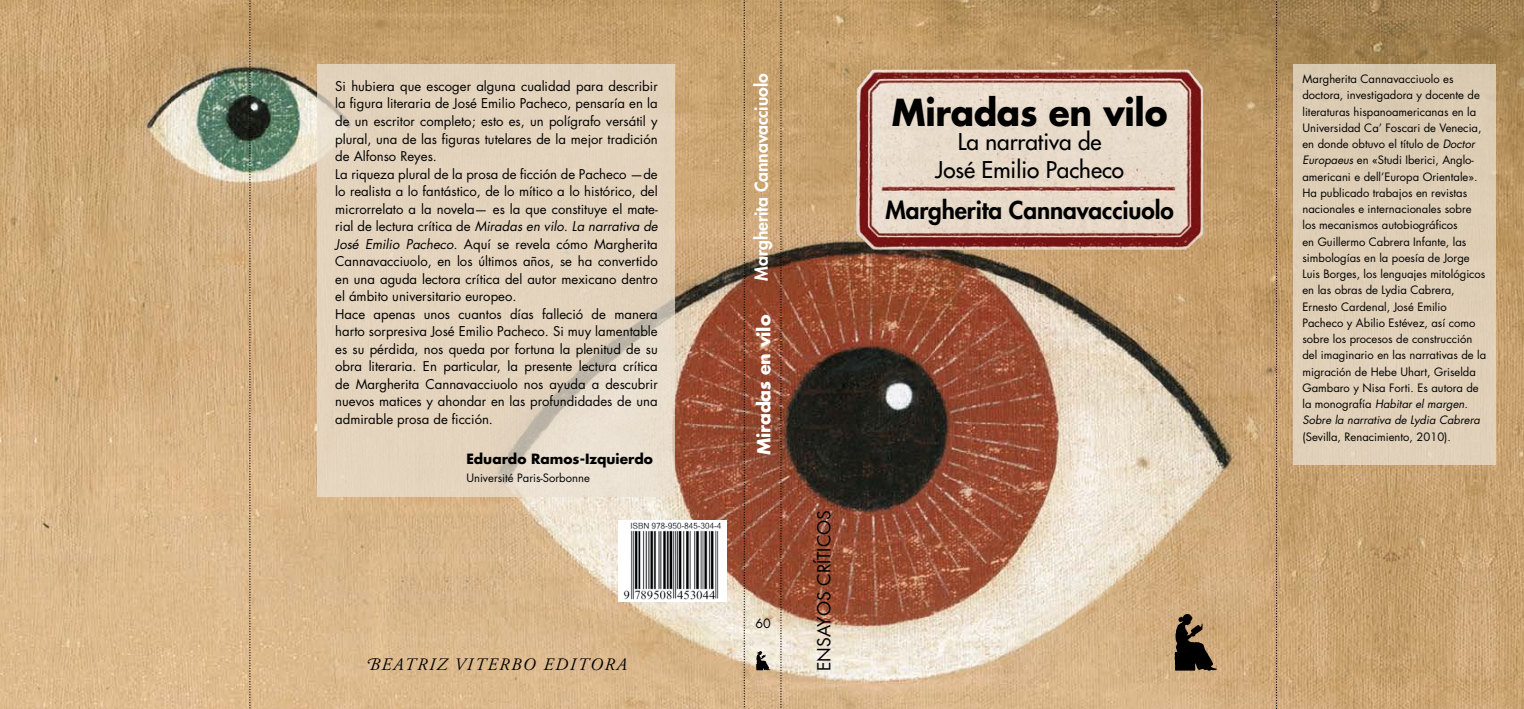
<style>
.page{position:relative;width:1524px;height:709px;background:#fff}
.page>*{position:absolute;margin:0;border:0;box-sizing:border-box;transform-origin:0 0}
.t1{font:700 36.25px "Futura";letter-spacing:-.01em;color:#000;scale:.95 1}
.t2{font:800 23.88px "Futura";letter-spacing:-.005em;color:#000}
.t3{font:22.5px/28.1px "Futura";color:#000;text-align:center}
.t4{font:italic 17.5px "Adobe Garamond Pro";letter-spacing:.1em;color:#000}
.t5{font:17.5px "Futura";color:#000}
.t6{font:700 17.5px "Futura";letter-spacing:-.01em;color:#fff}
.t7{font:800 17.12px "Futura";letter-spacing:-.005em;color:#fff}
.t8{font:700 13.75px "Futura";color:#000}
.t9{font:13.12px/17.5px "Futura";color:#000}
.t10{font:12.5px "Futura";color:#000}
.t11{font:11.25px/16.2px "Futura";color:#000}
.s1{font-style:italic}
</style>
<div class="page">
<img style="left:0;top:0;width:1524px;height:709px">
<svg style="left:743px;top:0;width:2px;height:709px"></svg>
<svg style="left:780px;top:0;width:2px;height:709px"></svg>
<svg style="left:1276px;top:0;width:1px;height:709px"></svg>
<svg style="left:249px;top:0;width:2px;height:709px"></svg>
<svg style="left:317px;top:64px;width:358px;height:432px;fill:#e4d3bd"></svg>
<div style="left:1293px;top:64px;width:202px;height:400px;background:#dfceb6"></div>
<img style="left:840px;top:51px;width:379px;height:213px">
<svg style="left:1174px;top:613px;width:43px;height:57px"></svg>
<img style="left:618px;top:520px;width:109px;height:81px">
<svg style="left:756px;top:651px;width:14px;height:19px"></svg>
<p class="t9" style="left:335px;top:78px;width:324px">Si hubiera que escoger alguna cualidad para describir la figura literaria de José Emilio Pacheco, pensaría en la de un escritor completo; esto es, un polígrafo versátil y plural, una de las figuras tutelares de la mejor tradición de Alfonso Reyes.<br>La riqueza plural de la prosa de ficción de Pacheco —de lo realista a lo fantástico, de lo mítico a lo histórico, del microrrelato a la novela— es la que constituye el mate&shy;rial de lectura crítica de <span class="s1">Miradas en vilo. La narrativa de José Emilio Pacheco.</span> Aquí se revela cómo Margherita Cannavacciuolo, en los últimos años, se ha convertido en una aguda lectora crítica del autor mexicano dentro el ámbito universitario europeo.<br>Hace apenas unos cuantos días falleció de manera harto sorpresiva José Emilio Pacheco. Si muy lamentable es su pérdida, nos queda por fortuna la plenitud de su obra literaria. En particular, la presente lectura crítica de Margherita Cannavacciuolo nos ayuda a descubrir nuevos matices y ahondar en las profundidades de una admirable prosa de ficción.</p>
<p class="t8" style="left:466px;top:449px;width:188px">Eduardo Ramos-Izquierdo</p>
<p class="t11" style="left:466px;top:470px;width:125px">Université Paris-Sorbonne</p>
<h3 class="t4" style="left:365px;top:653px;width:263px">BEATRIZ VITERBO EDITORA</h3>
<h3 class="t7" style="left:750px;top:281px;width:208px;rotate:-90deg">Margherita Cannavacciuolo</h3>
<h3 class="t6" style="left:752px;top:455px;width:142px;rotate:-90deg">Miradas en vilo</h3>
<p class="t10" style="left:755px;top:615px;width:17px">60</p>
<h3 class="t5" style="left:813px;top:671px;width:162px;rotate:-90deg">Ensayos críticos</h3>
<h1 class="t1" style="left:892px;top:88px;width:292px">Miradas en vilo</h1>
<h3 class="t3" style="left:935px;top:128px;width:190px">La narrativa de<br>José Emilio Pacheco</h3>
<h2 class="t2" style="left:885px;top:195px;width:290px">Margherita Cannavacciuolo</h2>
<p class="t11" style="left:1302px;top:71px;width:185px">Margherita Cannavacciuolo es doctora, investigadora y docente de literaturas hispanoamericanas en la Universidad Ca’ Foscari de Venecia, en donde obtuvo el título de <span class="s1">Doctor Europaeus</span> en «Studi I berici, Anglo&shy;americani e dell’Europa Orientale».<br>Ha publicado trabajos en revistas nacionales e internacionales sobre los mecanismos autobiográficos<br>en Guillermo Cabrera I nfante, las simbologías en la poesía de Jorge Luis Borges, los lenguajes mitológicos en las obras de Lydia Cabrera, Ernesto Cardenal, José Emilio Pacheco y Abilio Estévez, así como sobre los procesos de construcción del imaginario en las narrativas de la migración de Hebe Uhart, Griselda Gambaro y N isa Forti. Es autora de la monografía <span class="s1">Habitar el margen.<br>Sobre la narrativa de Lydia Cabrera</span></p>
<p class="t11" style="left:1302px;top:428px;width:150px">(Sevilla, Renacimiento, 2010).</p>
</div>
